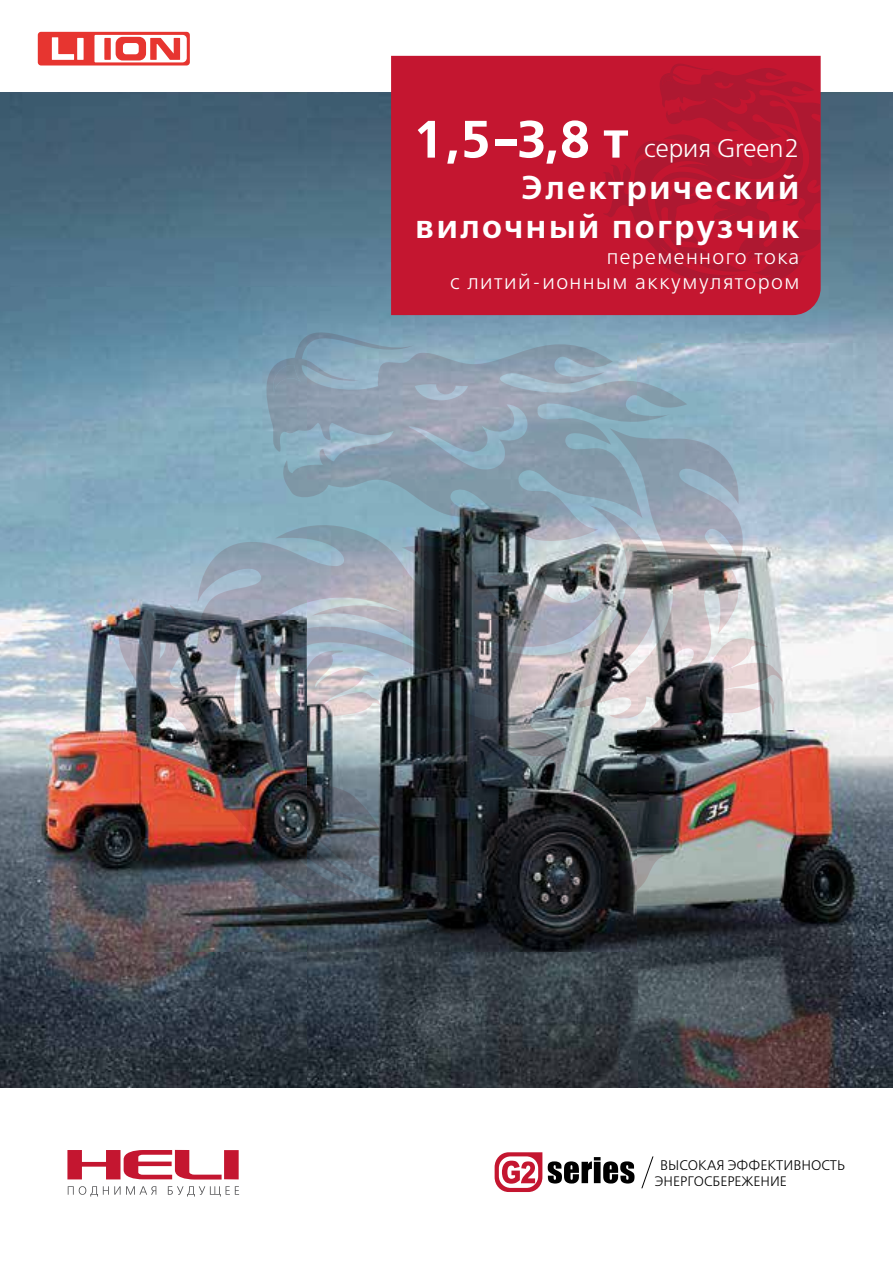
<style>
.page{position:relative;width:893px;height:1263px;background:#fff}
.page>*{position:absolute;margin:0;border:0;box-sizing:border-box;transform-origin:0 0}
.t1{font:52.5px "Free Set Demi C";color:#fff}
.t2{font:33px/39.6px "Free Set Demi C";letter-spacing:.08em;color:#fff;text-align:right}
.t3{font:25.5px "Free Set Light C";color:#fff}
.t4{font:21px/25.2px "Free Set Light C";letter-spacing:.07em;color:#fff;text-align:right}
.t5{font:13.95px "Free Set Light C";color:#000}
.t6{font:13.65px "Free Set Light C";color:#000}
</style>
<div class="page">
<img style="left:0;top:92px;width:893px;height:996px">
<div style="left:391px;top:56px;width:430px;height:259px;background:#c41630"></div>
<svg style="left:602px;top:64px;width:218px;height:219px;background:#ba1630"></svg>
<div style="left:38px;top:32px;width:152px;height:33px;background:#e73530;border-radius:3px"></div>
<svg style="left:52px;top:37px;width:22px;height:23px"></svg>
<div style="left:77px;top:38px;width:7px;height:22px;background:#fff"></div>
<svg style="left:94px;top:35px;width:93px;height:27px"></svg>
<svg style="left:641px;top:1156px;width:12px;height:32px"></svg>
<svg style="left:548px;top:1157px;width:86px;height:26px"></svg>
<svg style="left:495px;top:1152px;width:47px;height:40px"></svg>
<svg style="left:67px;top:1150px;width:172px;height:29px"></svg>
<svg style="left:68px;top:1186px;width:88px;height:10px"></svg>
<svg style="left:168px;top:1186px;width:71px;height:10px"></svg>
<svg style="left:260px;top:332px;width:427px;height:173px;background:#8ca5b6"></svg>
<svg style="left:269px;top:364px;width:33px;height:29px"></svg>
<img style="left:110px;top:505px;width:554px;height:425px">
<img style="left:563px;top:428px;width:220px;height:339px">
<svg style="left:282px;top:773px;width:440px;height:157px;background:#36393c"></svg>
<h1 class="t1" style="left:412px;top:110px;width:218px">1,5-3,8 т</h1>
<h2 class="t2" style="left:415px;top:169px;width:385px">Электрический вилочный погрузчик</h2>
<p class="t4" style="left:450px;top:245px;width:351px">переменного тока<br>с литий-ионным аккумулятором</p>
<p class="t3" style="left:644px;top:134px;width:157px">серия Green2</p>
<p class="t5" style="left:660px;top:1157px;width:187px">ВЫСОКАЯ ЭФФЕКТИВНОСТЬ</p>
<p class="t6" style="left:655px;top:1174px;width:133px">ЭНЕРГОСБЕРЕЖЕНИЕ</p>
</div>
